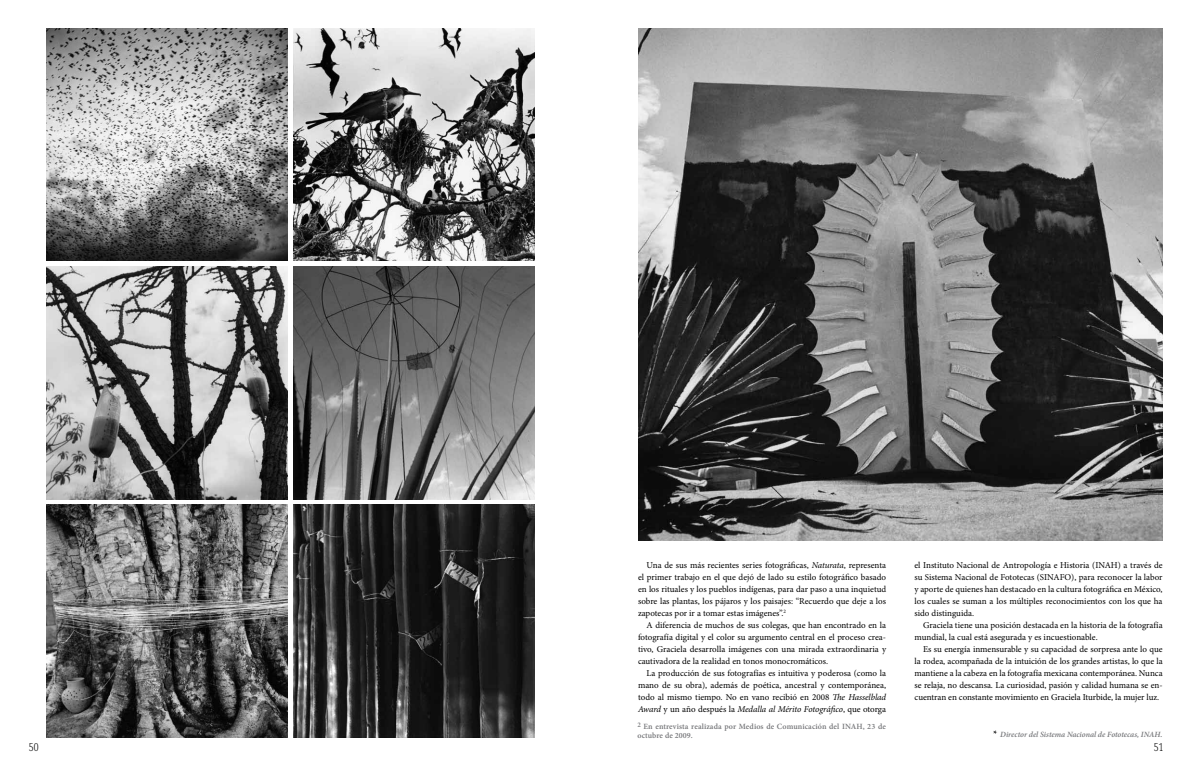
<style>
.page{position:relative;width:1191px;height:766px;background:#fff}
.page>*{position:absolute;margin:0;border:0;box-sizing:border-box;transform-origin:0 0}
.t1{font:condensed 11px "Dynamo Lm Cs Light Mid";color:#000}
.t2{font:9px/12px "Minion Pro";color:#000;text-align:justify}
.t3{font:600 8px/9px "Minion Pro";letter-spacing:.01em;color:#77787b}
.t4{font:italic 600 8px "Minion Pro";letter-spacing:-.005em;color:#77787b}
.s1{font-style:italic}
.s2{font-size:10px;color:#000}
</style>
<div class="page">
<img style="left:638px;top:28px;width:524px;height:512px">
<img style="left:47px;top:505px;width:241px;height:232px">
<img style="left:293px;top:505px;width:241px;height:232px">
<img style="left:47px;top:266px;width:241px;height:233px">
<img style="left:293px;top:266px;width:241px;height:233px">
<img style="left:47px;top:28px;width:241px;height:233px">
<img style="left:293px;top:28px;width:241px;height:233px">
<p class="t2" style="left:638px;top:558px;width:250px;text-indent:9px">Una de sus más recientes series fotográficas, <span class="s1">Naturata</span>, representa el primer trabajo en el que dejó de lado su estilo fotográfico basado en los rituales y los pueblos indígenas, para dar paso a una inquietud sobre las plantas, los pájaros y los paisajes: “Recuerdo que deje a los zapotecas por ir a tomar estas imágenes”.<sup>2</sup></p>
<p class="t2" style="left:638px;top:618px;width:250px;text-indent:9px">A diferencia de muchos de sus colegas, que han encontrado en la fotografía digital y el color su argumento central en el proceso crea&shy;tivo, Graciela desarrolla imágenes con una mirada extraordinaria y cautivadora de la realidad en tonos monocromáticos.</p>
<p class="t2" style="left:638px;top:666px;width:250px;text-indent:9px">La producción de sus fotografías es intuitiva y poderosa (como la mano de su obra), además de poética, ancestral y contemporánea, todo al mismo tiempo. No en vano recibió en 2008 <span class="s1">The Hasselblad Award</span> y un año después la <span class="s1">Medalla al Mérito Fotográfico</span>, que otorga</p>
<p class="t3" style="left:637px;top:721px;width:250px"><sup>2</sup> En entrevista realizada por Medios de Comunicación del INAH, 23 de octubre de 2009.</p>
<p class="t2" style="left:914px;top:558px;width:250px">el Instituto Nacional de Antropología e Historia (INAH) a través de su Sistema Nacional de Fototecas (SINAFO), para reconocer la labor y aporte de quienes han destacado en la cultura fotográfica en México, los cuales se suman a los múltiples reconocimientos con los que ha sido distinguida.</p>
<p class="t2" style="left:914px;top:618px;width:250px;text-indent:9px">Graciela tiene una posición destacada en la historia de la fotografía mundial, la cual está asegurada y es incuestionable.</p>
<p class="t2" style="left:914px;top:642px;width:250px;text-indent:9px">Es su energía inmensurable y su capacidad de sorpresa ante lo que la rodea, acompañada de la intuición de los grandes artistas, lo que la mantiene a la cabeza en la fotografía mexicana contemporánea. Nunca se relaja, no descansa. La curiosidad, pasión y calidad humana se en&shy;cuentran en constante movimiento en Graciela Iturbide, la mujer luz.</p>
<p class="t4" style="left:992px;top:728px;width:172px"><span class="s2">*</span> Director del Sistema Nacional de Fototecas, INAH.</p>
<p class="t1" style="left:29px;top:741px;width:11px">50</p>
<p class="t1" style="left:1153px;top:741px;width:11px">51</p>
</div>
